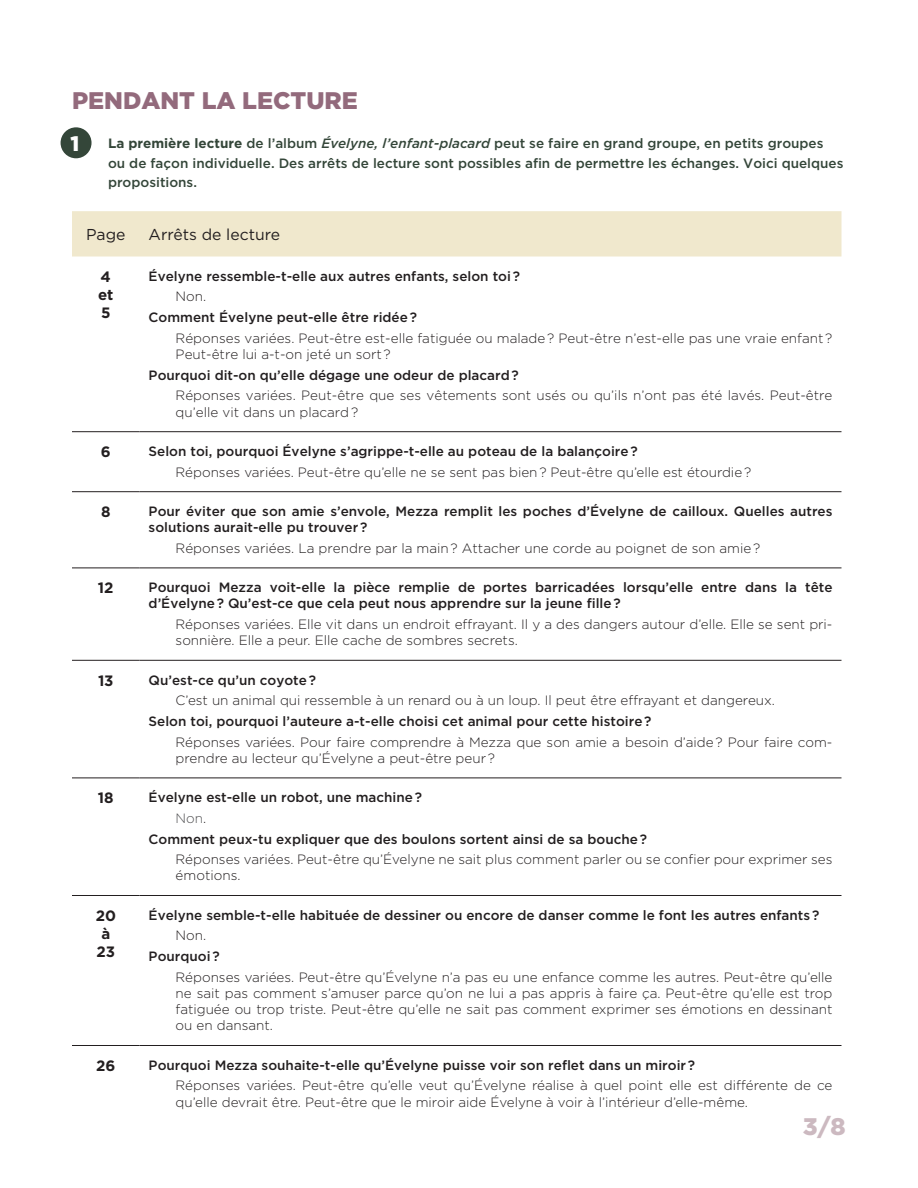
<style>
.page{position:relative;width:918px;height:1188px;background:#fff}
.page>*{position:absolute;margin:0;border:0;box-sizing:border-box;transform-origin:0 0}
.AvantLaLecture__VERT{font:900 24px "Gotham";color:#936a7c}
.t1{font:900 24px "Gotham";color:#ccb9c0}
.AvantLaLecture__VERT-2{font:900 21px "Gotham";color:#fff}
.t2{font:15.75px "Gotham";color:#231f20}
.Pages{font:700 15px/18px "Gotham";color:#231f20}
.Réponses{font:300 13.5px/16.2px "Gotham";color:#231f20}
.Questions{font:500 13.5px/16.2px "Gotham";color:#231f20}
.Questions__Mauve3{font:500 13.5px/19.5px "Gotham";color:#344639}
.Réponses-2{font:300 13.5px "Gotham";color:#505052}
.s1{font-weight:700}
.s2{font-style:italic}
.s3{color:#231f20}
</style>
<div class="page">
<div style="left:72px;top:211px;width:770px;height:45px;background:#f0e8cd"></div>
<hr style="left:72px;top:431px;width:68px;height:1px;background:#231f20">
<hr style="left:140px;top:431px;width:701px;height:1px;background:#231f20">
<hr style="left:72px;top:491px;width:68px;height:1px;background:#231f20">
<hr style="left:140px;top:491px;width:701px;height:1px;background:#231f20">
<hr style="left:72px;top:568px;width:68px;height:1px;background:#231f20">
<hr style="left:140px;top:568px;width:701px;height:1px;background:#231f20">
<hr style="left:72px;top:660px;width:68px;height:1px;background:#231f20">
<hr style="left:140px;top:660px;width:701px;height:1px;background:#231f20">
<hr style="left:72px;top:778px;width:68px;height:1px;background:#231f20">
<hr style="left:140px;top:778px;width:701px;height:1px;background:#231f20">
<hr style="left:72px;top:895px;width:68px;height:1px;background:#231f20">
<hr style="left:140px;top:895px;width:701px;height:1px;background:#231f20">
<hr style="left:72px;top:1045px;width:68px;height:1px;background:#231f20">
<hr style="left:140px;top:1045px;width:701px;height:1px;background:#231f20">
<div style="left:61px;top:127px;width:31px;height:31px;background:#344639;border-radius:50%"></div>
<p class="AvantLaLecture__VERT" style="left:72px;top:84px;width:287px">PENDANT LA LECTURE</p>
<p class="Questions__Mauve3" style="left:108px;top:134px;width:737px;text-indent:-36px">1. <span class="s1">La première lecture</span> de l’album <span class="s2">Évelyne, l’enfant-placard</span> peut se faire en grand groupe, en petits groupes ou de façon individuelle. Des arrêts de lecture sont possibles afin de permettre les échanges. Voici quelques propositions.</p>
<p class="t2" style="left:86px;top:224px;width:41px">Page</p>
<p class="t2" style="left:149px;top:224px;width:133px">Arrêts de lecture</p>
<p class="Pages" style="left:98px;top:268px;width:17px">4 et<br>5</p>
<p class="Questions" style="left:149px;top:268px;width:373px">Évelyne ressemble-t-elle aux autres enfants, selon toi ?</p>
<p class="AvantLaLecture__VERT-2" style="left:70px;top:129px;width:10px">1</p>
<p class="Réponses" style="left:176px;top:288px;width:32px">Non.</p>
<p class="Questions" style="left:149px;top:309px;width:270px">Comment Évelyne peut-elle être ridée ?</p>
<p class="Réponses" style="left:176px;top:330px;width:658px">Réponses variées. Peut-être est-elle fatiguée ou malade ? Peut-être n’est-elle pas une vraie enfant ?<br>Peut-être lui a-t-on jeté un sort ?</p>
<p class="Questions" style="left:149px;top:367px;width:372px">Pourquoi dit-on qu’elle dégage une odeur de placard ?</p>
<p class="Réponses" style="left:176px;top:387px;width:658px">Réponses variées. Peut-être que ses vêtements sont usés ou qu’ils n’ont pas été lavés. Peut-être qu’elle vit dans un placard ?</p>
<p class="Pages" style="left:101px;top:443px;width:11px">6</p>
<p class="Questions" style="left:149px;top:443px;width:491px">Selon toi, pourquoi Évelyne s’agrippe-t-elle au poteau de la balançoire ?</p>
<p class="Réponses" style="left:176px;top:463px;width:577px">Réponses variées. Peut-être qu’elle ne se sent pas bien ? Peut-être qu’elle est étourdie ?</p>
<p class="Pages" style="left:101px;top:503px;width:11px">8</p>
<p class="Questions" style="left:149px;top:503px;width:685px">Pour éviter que son amie s’envole, Mezza remplit les poches d’Évelyne de cailloux. Quelles autres solutions aurait-elle pu trouver ?</p>
<p class="Réponses" style="left:176px;top:540px;width:586px">Réponses variées. La prendre par la main ? Attacher une corde au poignet de son amie ?</p>
<p class="Pages" style="left:98px;top:579px;width:17px">12</p>
<p class="Questions" style="left:149px;top:579px;width:685px">Pourquoi Mezza voit-elle la pièce remplie de portes barricadées lorsqu’elle entre dans la tête d’Évelyne ? Qu’est-ce que cela peut nous apprendre sur la jeune fille ?</p>
<p class="Réponses" style="left:176px;top:616px;width:658px">Réponses variées. Elle vit dans un endroit effrayant. Il y a des dangers autour d’elle. Elle se sent pri&shy;sonnière. Elle a peur. Elle cache de sombres secrets.</p>
<p class="Pages" style="left:98px;top:671px;width:17px">13</p>
<p class="Questions" style="left:149px;top:672px;width:169px">Qu’est-ce qu’un coyote ?</p>
<p class="Réponses" style="left:176px;top:692px;width:601px">C’est un animal qui ressemble à un renard ou à un loup. Il peut être effrayant et dangereux.</p>
<p class="Questions" style="left:149px;top:713px;width:504px">Selon toi, pourquoi l’auteure a-t-elle choisi cet animal pour cette histoire ?</p>
<p class="Réponses" style="left:176px;top:733px;width:658px">Réponses variées. Pour faire comprendre à Mezza que son amie a besoin d’aide ? Pour faire com&shy;prendre au lecteur qu’Évelyne a peut-être peur ?</p>
<p class="Pages" style="left:98px;top:789px;width:17px">18</p>
<p class="Questions" style="left:149px;top:789px;width:275px">Évelyne est-elle un robot, une machine ?</p>
<p class="Réponses-2" style="left:176px;top:810px;width:32px">Non<span class="s3">.</span></p>
<p class="Questions" style="left:149px;top:831px;width:500px">Comment peux-tu expliquer que des boulons sortent ainsi de sa bouche ?</p>
<p class="Réponses" style="left:176px;top:851px;width:658px">Réponses variées. Peut-être qu’Évelyne ne sait plus comment parler ou se confier pour exprimer ses émotions.</p>
<p class="Pages" style="left:96px;top:907px;width:22px">20</p>
<p class="Pages" style="left:101px;top:925px;width:10px">à</p>
<p class="Pages" style="left:96px;top:943px;width:20px">23</p>
<p class="Questions" style="left:149px;top:907px;width:672px">Évelyne semble-t-elle habituée de dessiner ou encore de danser comme le font les autres enfants ?</p>
<p class="Réponses" style="left:176px;top:927px;width:32px">Non.</p>
<p class="Questions" style="left:149px;top:948px;width:73px">Pourquoi ?</p>
<p class="Réponses" style="left:176px;top:969px;width:658px;text-align:justify">Réponses variées. Peut-être qu’Évelyne n’a pas eu une enfance comme les autres. Peut-être qu’elle ne sait pas comment s’amuser parce qu’on ne lui a pas appris à faire ça. Peut-être qu’elle est trop fatiguée ou trop triste. Peut-être qu’elle ne sait pas comment exprimer ses émotions en dessinant ou en dansant.</p>
<p class="Pages" style="left:96px;top:1057px;width:21px">26</p>
<p class="Questions" style="left:149px;top:1057px;width:548px">Pourquoi Mezza souhaite-t-elle qu’Évelyne puisse voir son reflet dans un miroir ?</p>
<p class="Réponses" style="left:176px;top:1077px;width:658px">Réponses variées. Peut-être qu’elle veut qu’Évelyne réalise à quel point elle est différente de ce qu’elle devrait être. Peut-être que le miroir aide Évelyne à voir à l’intérieur d’elle-même.</p>
<h1 class="t1" style="left:803px;top:1110px;width:44px">3/8</h1>
</div>
